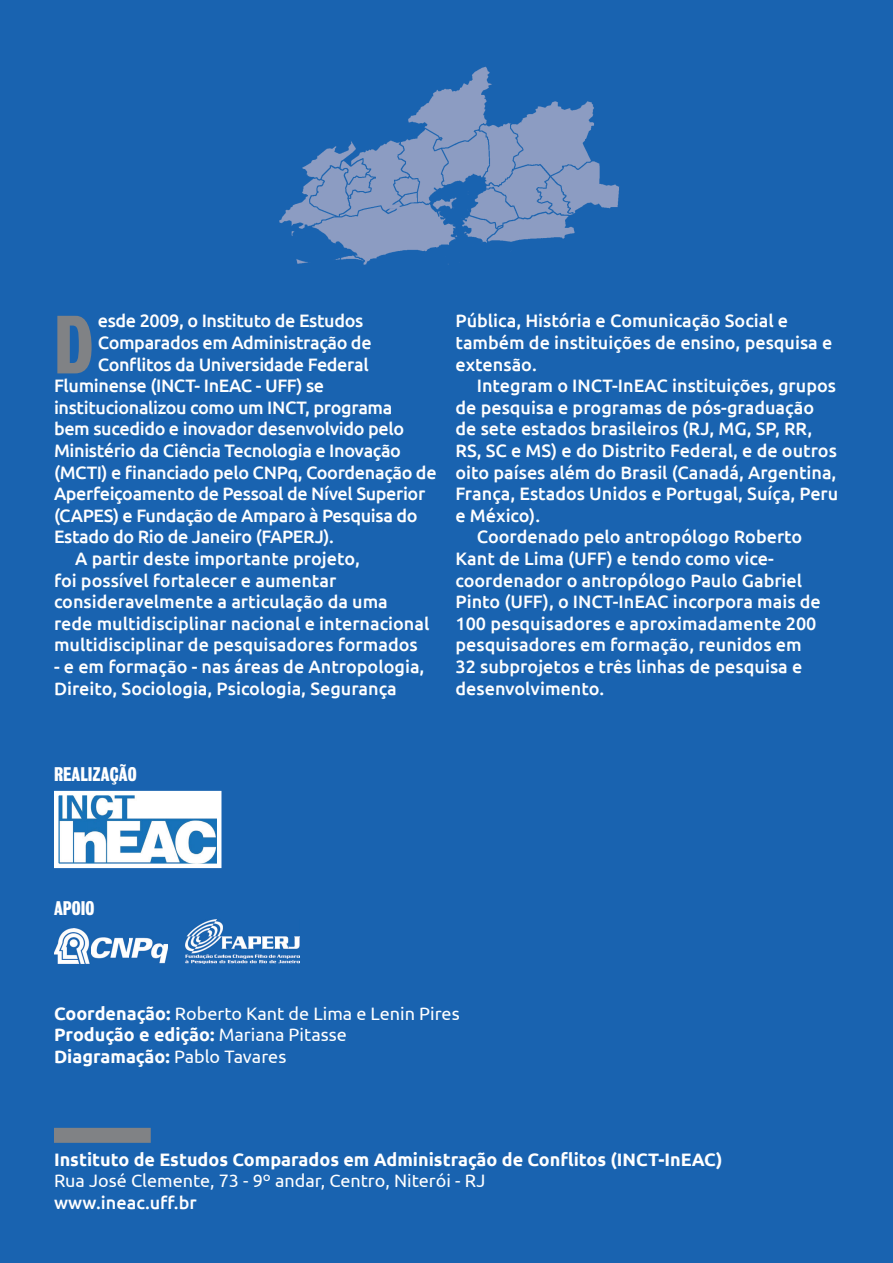
<style>
.page{position:relative;width:893px;height:1263px;background:#1963b0}
.page>*{position:absolute;margin:0;border:0;box-sizing:border-box;transform-origin:0 0}
.t1{font:700 75px "Bureau Grot Condensed";color:#808285}
.t2{font:500 18px/21.6px "Ubuntu";color:#fff}
.t3{font:500 18px "Ubuntu";letter-spacing:-.02em;color:#fff}
.t4{font:18px/21.6px "Ubuntu";color:#fff}
.t5{font:700 18px "Ubuntu";color:#fff}
.t6{font:700 18px "Bureau Grot Condensed";color:#fff}
.s1{font-weight:700}
</style>
<div class="page">
<img style="left:59px;top:796px;width:157px;height:67px">
<div style="left:54px;top:791px;width:167px;height:77px;border:4px solid #fff"></div>
<img style="left:186px;top:919px;width:114px;height:45px">
<img style="left:54px;top:928px;width:114px;height:36px">
<div style="left:54px;top:1128px;width:97px;height:15px;background:#808285"></div>
<img style="left:279px;top:66px;width:340px;height:199px">
<p class="t3" style="left:98px;top:310px;width:267px">esde 2009, o Instituto de Estudos</p>
<p class="t3" style="left:98px;top:331px;width:275px">Comparados em Administração de</p>
<p class="t3" style="left:98px;top:353px;width:272px">Conflitos da Universidade Federal</p>
<p class="t3" style="left:54px;top:374px;width:272px">Fluminense (INCT- InEAC - UFF) se</p>
<p class="t3" style="left:54px;top:396px;width:340px">institucionalizou como um INCT, programa</p>
<p class="t3" style="left:54px;top:418px;width:352px">bem sucedido e inovador desenvolvido pelo</p>
<p class="t3" style="left:54px;top:439px;width:349px">Ministério da Ciência Tecnologia e Inovação</p>
<p class="t3" style="left:54px;top:461px;width:384px">(MCTI) e financiado pelo CNPq, Coordenação de</p>
<p class="t3" style="left:54px;top:482px;width:373px">Aperfeiçoamento de Pessoal de Nível Superior</p>
<p class="t3" style="left:54px;top:504px;width:365px">(CAPES) e Fundação de Amparo à Pesquisa do</p>
<p class="t3" style="left:54px;top:526px;width:281px">Estado do Rio de Janeiro (FAPERJ).</p>
<p class="t2" style="left:75px;top:547px;width:286px">A partir deste importante projeto,</p>
<p class="t2" style="left:54px;top:569px;width:284px">foi possível fortalecer e aumentar</p>
<p class="t2" style="left:54px;top:590px;width:335px">consideravelmente a articulação da uma</p>
<p class="t2" style="left:54px;top:612px;width:377px">rede multidisciplinar nacional e internacional</p>
<p class="t2" style="left:54px;top:633px;width:365px">multidisciplinar de pesquisadores formados</p>
<p class="t2" style="left:54px;top:655px;width:372px">- e em formação - nas áreas de Antropologia,<br>Direito, Sociologia, Psicologia, Segurança</p>
<h1 class="t1" style="left:54px;top:302px;width:41px">D</h1>
<p class="t2" style="left:455px;top:309px;width:378px">Pública, História e Comunicação Social e também de instituições de ensino, pesquisa e extensão.</p>
<p class="t2" style="left:477px;top:374px;width:361px">Integram o INCT-InEAC instituições, grupos</p>
<p class="t2" style="left:455px;top:396px;width:360px">de pesquisa e programas de pós-graduação</p>
<p class="t2" style="left:455px;top:417px;width:358px">de sete estados brasileiros (RJ, MG, SP, RR,</p>
<p class="t2" style="left:455px;top:439px;width:383px">RS, SC e MS) e do Distrito Federal, e de outros</p>
<p class="t2" style="left:455px;top:461px;width:382px">oito países além do Brasil (Canadá, Argentina,</p>
<p class="t2" style="left:455px;top:482px;width:384px">França, Estados Unidos e Portugal, Suíça, Peru</p>
<p class="t2" style="left:455px;top:504px;width:86px">e México).</p>
<p class="t2" style="left:477px;top:525px;width:327px">Coordenado pelo antropólogo Roberto</p>
<p class="t2" style="left:455px;top:547px;width:320px">Kant de Lima (UFF) e tendo como vice-</p>
<p class="t2" style="left:455px;top:569px;width:348px">coordenador o antropólogo Paulo Gabriel</p>
<p class="t2" style="left:455px;top:590px;width:367px">Pinto (UFF), o INCT-InEAC incorpora mais de</p>
<p class="t2" style="left:455px;top:612px;width:363px">100 pesquisadores e aproximadamente 200</p>
<p class="t2" style="left:455px;top:633px;width:348px">pesquisadores em formação, reunidos em</p>
<p class="t2" style="left:455px;top:655px;width:348px">32 subprojetos e três linhas de pesquisa e</p>
<p class="t2" style="left:455px;top:677px;width:150px">desenvolvimento.</p>
<p class="t6" style="left:54px;top:764px;width:84px">REALIZAÇÃO</p>
<p class="t6" style="left:54px;top:898px;width:42px">APOIO</p>
<p class="t4" style="left:54px;top:1002px;width:407px"><span class="s1">Coordenação:</span> Roberto Kant de Lima e Lenin Pires<br><span class="s1">Produção e edição:</span> Mariana Pitasse<br><span class="s1">Diagramação:</span> Pablo Tavares</p>
<p class="t5" style="left:54px;top:1148px;width:670px">Instituto de Estudos Comparados em Administração de Conflitos (INCT-InEAC)</p>
<p class="t4" style="left:54px;top:1169px;width:433px">Rua José Clemente, 73 - 9º andar, Centro, Niterói - RJ</p>
<p class="t2" style="left:54px;top:1191px;width:144px">www.ineac.uff.br</p>
</div>
